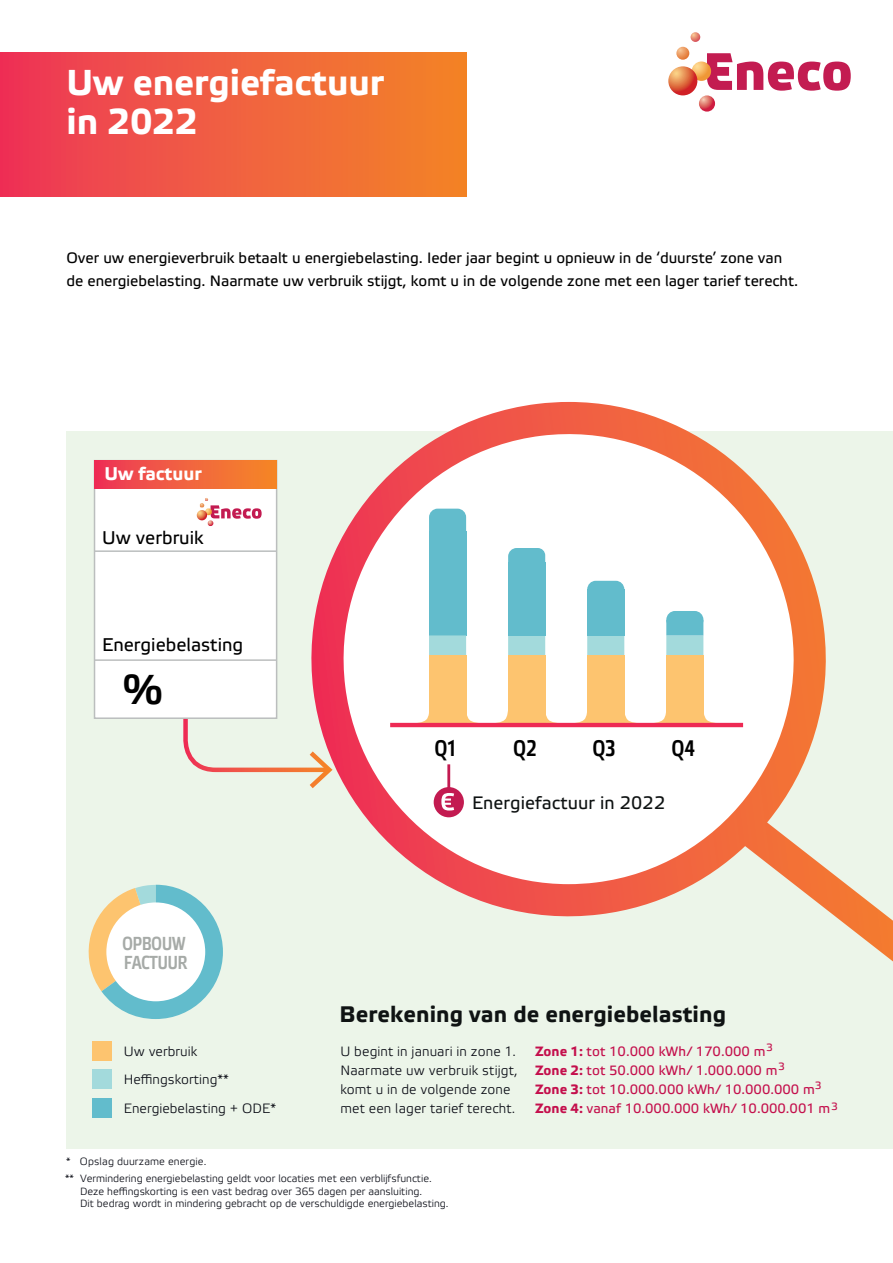
<style>
.page{position:relative;width:893px;height:1263px;background:#fff}
.page>*{position:absolute;margin:0;border:0;box-sizing:border-box;transform-origin:0 0}
.t1{font:41.85px "Etelka Medium Pro";color:#000}
.t2{font:700 36px/39px "Etelka Text Pro";color:#fff}
.t3{font:700 22.5px "Etelka Text Pro";letter-spacing:.005em;color:#0f1313}
.t4{font:22.5px "Etelka Narrow Medium Pro";letter-spacing:.015em;color:#000}
.t5{font:18.9px/19.2px "Etelka Narrow Medium Pro";color:#a6aaa7}
.t6{font:18.45px "Etelka Text Pro";color:#000}
.t7{font:700 18.45px "Etelka Text Pro";color:#fff}
.t8{font:18px "Etelka Text Pro";letter-spacing:.005em;color:#0f1313}
.t9{font:15px/22.5px "Etelka Text Pro";color:#000}
.t10{font:13.5px/19.2px "Etelka Light Pro";letter-spacing:.005em;color:#0a0c15}
.t11{font:13.5px/19.2px "Etelka Text Pro";color:#c40f4c}
.t12{font:10.5px/12.6px "Etelka Light Pro";color:#0a0c15}
.t13{font:10.5px "Etelka Text Pro";color:#c40f4c}
.s1{font-weight:700}
</style>
<div class="page">
<div style="left:66px;top:431px;width:827px;height:717px;background:#ecf5e9"></div>
<div style="left:92px;top:1041px;width:19px;height:19px;background:#fdc46f"></div>
<div style="left:92px;top:1069px;width:19px;height:20px;background:#a3dadc"></div>
<div style="left:92px;top:1098px;width:19px;height:19px;background:#62bccc"></div>
<svg style="left:88px;top:885px;width:135px;height:134px"></svg>
<div style="left:106px;top:902px;width:99px;height:99px;background:#fff;border-radius:50%"></div>
<svg style="left:707px;top:53px;width:144px;height:38px"></svg>
<svg style="left:692px;top:62px;width:19px;height:19px"></svg>
<svg style="left:668px;top:66px;width:29px;height:29px"></svg>
<svg style="left:699px;top:95px;width:16px;height:17px"></svg>
<svg style="left:676px;top:32px;width:24px;height:28px"></svg>
<div style="left:0;top:53px;width:467px;height:144px;background:linear-gradient(to right,#ed3658,#f38727)"></div>
<svg style="left:311px;top:402px;width:582px;height:559px"></svg>
<div style="left:429px;top:655px;width:37px;height:70px;background:#fdc46f"></div>
<div style="left:429px;top:531px;width:37px;height:104px;background:#62bccc"></div>
<svg style="left:429px;top:635px;width:37px;height:20px"></svg>
<svg style="left:508px;top:635px;width:37px;height:20px"></svg>
<svg style="left:587px;top:635px;width:37px;height:20px"></svg>
<svg style="left:666px;top:635px;width:37px;height:20px"></svg>
<div style="left:508px;top:655px;width:37px;height:70px;background:#fdc46f"></div>
<div style="left:508px;top:562px;width:37px;height:73px;background:#62bccc"></div>
<div style="left:587px;top:655px;width:37px;height:70px;background:#fdc46f"></div>
<div style="left:666px;top:620px;width:37px;height:15px;background:#62bccc"></div>
<div style="left:587px;top:589px;width:37px;height:46px;background:#62bccc"></div>
<div style="left:429px;top:509px;width:37px;height:40px;background:#62bccc;border-radius:9px"></div>
<div style="left:508px;top:548px;width:37px;height:28px;background:#62bccc;border-radius:8px"></div>
<div style="left:666px;top:611px;width:37px;height:18px;background:#62bccc;border-radius:9px"></div>
<div style="left:587px;top:581px;width:37px;height:17px;background:#62bccc;border-radius:9px"></div>
<div style="left:666px;top:655px;width:37px;height:70px;background:#fdc46f"></div>
<hr style="left:447px;top:764px;width:3px;height:35px;background:#c31b51">
<svg style="left:416px;top:710px;width:13px;height:13px"></svg>
<svg style="left:495px;top:710px;width:13px;height:13px"></svg>
<svg style="left:574px;top:710px;width:13px;height:13px"></svg>
<svg style="left:653px;top:710px;width:13px;height:13px"></svg>
<svg style="left:703px;top:710px;width:14px;height:13px"></svg>
<svg style="left:624px;top:710px;width:14px;height:13px"></svg>
<svg style="left:545px;top:710px;width:13px;height:13px"></svg>
<svg style="left:466px;top:710px;width:13px;height:13px"></svg>
<hr style="left:390px;top:723px;width:353px;height:4px;background:#ee2a54">
<div style="left:434px;top:787px;width:30px;height:30px;background:#c31b51;border-radius:50%"></div>
<svg style="left:183px;top:676px;width:149px;height:112px"></svg>
<div style="left:94px;top:460px;width:183px;height:259px;background:#fff;border:2px solid #bbbebe"></div>
<div style="left:95px;top:461px;width:182px;height:28px;background:linear-gradient(to right,#ed3558,#f58a27)"></div>
<svg style="left:197px;top:498px;width:65px;height:28px"></svg>
<hr style="left:95px;top:550px;width:182px;height:2px;background:#bbbebe">
<hr style="left:95px;top:659px;width:182px;height:2px;background:#bbbebe">
<svg style="left:441px;top:793px;width:13px;height:17px"></svg>
<h2 class="t2" style="left:66px;top:65px;width:319px">Uw energiefactuur in 2022</h2>
<h3 class="t9" style="left:66px;top:248px;width:733px">Over uw energieverbruik betaalt u energiebelasting. Ieder jaar begint u opnieuw in de ‘duurste’ zone van de energiebelasting. Naarmate uw verbruik stijgt, komt u in de volgende zone met een lager tarief terecht.</h3>
<h3 class="t7" style="left:105px;top:463px;width:99px">Uw factuur</h3>
<h3 class="t6" style="left:102px;top:528px;width:103px">Uw verbruik</h3>
<h3 class="t6" style="left:102px;top:635px;width:143px">Energiebelasting</h3>
<h1 class="t1" style="left:123px;top:667px;width:42px">%</h1>
<h3 class="t5" style="left:123px;top:935px;width:66px">OPBOUW<br>FACTUUR</h3>
<h3 class="t4" style="left:435px;top:736px;width:23px">Q1</h3>
<h3 class="t4" style="left:513px;top:736px;width:24px">Q2</h3>
<h3 class="t4" style="left:593px;top:736px;width:24px">Q3</h3>
<h3 class="t4" style="left:672px;top:736px;width:24px">Q4</h3>
<h3 class="t8" style="left:472px;top:793px;width:195px">Energiefactuur in 2022</h3>
<h3 class="t3" style="left:339px;top:1002px;width:388px">Berekening van de energiebelasting</h3>
<p class="t10" style="left:124px;top:1038px;width:154px;line-height:28.5px">Uw verbruik<br>Heffingskorting**<br>Energiebelasting + ODE*</p>
<p class="t10" style="left:340px;top:1042px;width:179px">U begint in januari in zone 1.<br>Naarmate uw verbruik stijgt, komt u in de volgende zone met een lager tarief terecht.</p>
<p class="t12" style="left:66px;top:1155px;width:142px">* Opslag duurzame energie.</p>
<p class="t12" style="left:80px;top:1173px;width:370px;text-indent:-15px">** Vermindering energiebelasting geldt voor locaties met een verblijfsfunctie.<br>Deze heffingskorting is een vast bedrag over 365 dagen per aansluiting.<br>Dit bedrag wordt in mindering gebracht op de verschuldigde energiebelasting.</p>
<p class="t13" style="left:766px;top:1042px;width:8px">3</p>
<p class="t11" style="left:535px;top:1042px;width:297px"><span class="s1">Zone 1:</span> tot 10.000 kWh/ 170.000 m<br><span class="s1">Zone 2:</span> tot 50.000 kWh/ 1.000.000 m<br><span class="s1">Zone 3:</span> tot 10.000.000 kWh/ 10.000.000 m <span class="s1">Zone 4:</span> vanaf 10.000.000 kWh/ 10.000.001 m</p>
<p class="t13" style="left:779px;top:1061px;width:8px">3</p>
<p class="t13" style="left:815px;top:1080px;width:8px">3</p>
<p class="t13" style="left:831px;top:1100px;width:8px">3</p>
</div>
